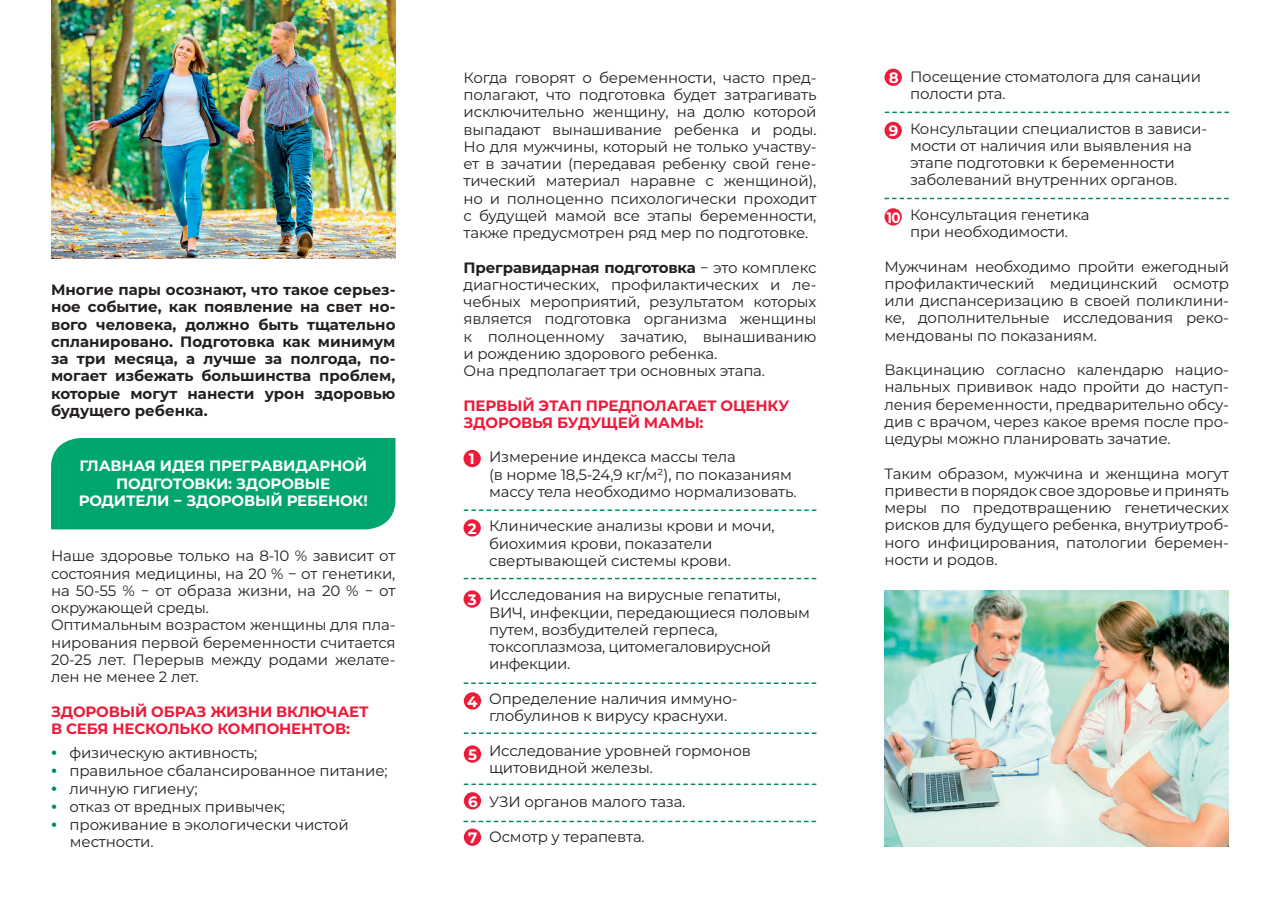
<style>
.page{position:relative;width:1280px;height:910px;background:#fff}
.page>*{position:absolute;margin:0;border:0;box-sizing:border-box;transform-origin:0 0}
.t1{font:15px/17.2px "Montserrat";letter-spacing:-.01em;color:#231f20}
.t2{font:700 15px/17.2px "Montserrat";color:#231f20;text-align:justify}
.t3{font:700 15px/17.2px "Montserrat";letter-spacing:-.01em;color:#ed1a3a}
.t4{font:700 15px/17.2px "Montserrat";letter-spacing:-.01em;color:#fff;text-align:center}
.t5{font:700 15px "Montserrat";letter-spacing:-.01em;color:#fff;scale:.9 1}
.s1{font-weight:800;color:#008c5b}
.s2{font-weight:700}
</style>
<div class="page">
<div style="left:51px;top:438px;width:344px;height:91px;background:#00a66e"></div>
<img style="left:52px;top:0;width:343px;height:258px">
<div style="left:463px;top:450px;width:18px;height:17px;background:#ed1a3a;border-radius:50%"></div>
<div style="left:463px;top:519px;width:18px;height:18px;background:#ed1a3a;border-radius:50%"></div>
<div style="left:463px;top:590px;width:18px;height:18px;background:#ed1a3a;border-radius:50%"></div>
<div style="left:884px;top:69px;width:18px;height:17px;background:#ed1a3a;border-radius:50%"></div>
<div style="left:884px;top:122px;width:18px;height:17px;background:#ed1a3a;border-radius:50%"></div>
<div style="left:884px;top:208px;width:18px;height:18px;background:#ed1a3a;border-radius:50%"></div>
<div style="left:464px;top:692px;width:17px;height:18px;background:#ed1a3a;border-radius:50%"></div>
<div style="left:464px;top:745px;width:17px;height:18px;background:#ed1a3a;border-radius:50%"></div>
<div style="left:464px;top:792px;width:17px;height:17px;background:#ed1a3a;border-radius:50%"></div>
<div style="left:464px;top:829px;width:17px;height:17px;background:#ed1a3a;border-radius:50%"></div>
<svg style="left:464px;top:509px;width:352px;height:2px"></svg>
<svg style="left:464px;top:578px;width:352px;height:1px"></svg>
<svg style="left:464px;top:682px;width:352px;height:2px"></svg>
<svg style="left:464px;top:732px;width:352px;height:2px"></svg>
<svg style="left:464px;top:784px;width:352px;height:1px"></svg>
<svg style="left:463px;top:821px;width:353px;height:1px"></svg>
<svg style="left:885px;top:112px;width:344px;height:1px"></svg>
<svg style="left:884px;top:198px;width:345px;height:1px"></svg>
<img style="left:885px;top:590px;width:343px;height:257px">
<p class="t2" style="left:51px;top:280px;width:346px">Многие пары осознают, что такое серьез&shy;ное событие, как появление на свет но&shy;вого человека, должно быть тщательно спланировано. Подготовка как минимум за три месяца, а лучше за полгода, по&shy;могает избежать большинства проблем, которые могут нанести урон здоровью будущего ребенка.</p>
<p class="t4" style="left:79px;top:457px;width:291px">ГЛАВНАЯ ИДЕЯ ПРЕГРАВИДАРНОЙ<br>ПОДГОТОВКИ: ЗДОРОВЫЕ<br>РОДИТЕЛИ − ЗДОРОВЫЙ РЕБЕНОК!</p>
<p class="t1" style="left:51px;top:547px;width:346px">Наше здоровье только на 8-10 % зависит от состояния медицины, на 20 % − от генетики, на 50-55 % − от образа жизни, на 20 % − от окружающей среды.<br>Оптимальным возрастом женщины для пла&shy;нирования первой беременности считается 20-25 лет. Перерыв между родами желате&shy;лен не менее 2 лет.</p>
<p class="t3" style="left:51px;top:702px;width:319px">ЗДОРОВЫЙ ОБРАЗ ЖИЗНИ ВКЛЮЧАЕТ<br>В СЕБЯ НЕСКОЛЬКО КОМПОНЕНТОВ:</p>
<p class="t1" style="left:51px;top:743px;width:208px"><span class="s1">•</span> физическую активность;</p>
<p class="t1" style="left:51px;top:761px;width:338px"><span class="s1">•</span> правильное сбалансированное питание;</p>
<p class="t1" style="left:51px;top:779px;width:148px"><span class="s1">•</span> личную гигиену;</p>
<p class="t1" style="left:51px;top:797px;width:236px"><span class="s1">•</span> отказ от вредных привычек;</p>
<p class="t1" style="left:70px;top:815px;width:280px;text-indent:-19px"><span class="s1">•</span> проживание в экологически чистой местности.</p>
<p class="t1" style="left:463px;top:68px;width:354px;text-align:justify">Когда говорят о беременности, часто пред&shy;полагают, что подготовка будет затрагивать исключительно женщину, на долю которой выпадают вынашивание ребенка и роды.<br>Но для мужчины, который не только участву&shy;ет в зачатии (передавая ребенку свой гене&shy;тический материал наравне с женщиной), но и полноценно психологически проходит с будущей мамой все этапы беременности, также предусмотрен ряд мер по подготовке.</p>
<p class="t1" style="left:463px;top:258px;width:354px"><span class="s2">Прегравидарная подготовка</span> − это комплекс диагностических, профилактических и ле&shy;чебных мероприятий, результатом которых является подготовка организма женщины к полноценному зачатию, вынашиванию и рождению здорового ребенка.<br>Она предполагает три основных этапа.</p>
<p class="t3" style="left:463px;top:396px;width:327px">ПЕРВЫЙ ЭТАП ПРЕДПОЛАГАЕТ ОЦЕНКУ<br>ЗДОРОВЬЯ БУДУЩЕЙ МАМЫ:</p>
<p class="t1" style="left:489px;top:448px;width:309px">Измерение индекса массы тела<br>(в норме 18,5-24,9 кг/м²), по показаниям массу тела необходимо нормализовать.</p>
<p class="t1" style="left:489px;top:517px;width:287px">Клинические анализы крови и мочи, биохимия крови, показатели свертывающей системы крови.</p>
<p class="t1" style="left:489px;top:586px;width:322px">Исследования на вирусные гепатиты,<br>ВИЧ, инфекции, передающиеся половым путем, возбудителей герпеса, токсоплазмоза, цитомегаловирусной инфекции.</p>
<p class="t1" style="left:489px;top:689px;width:250px">Определение наличия иммуно&shy;глобулинов к вирусу краснухи.</p>
<p class="t1" style="left:489px;top:741px;width:263px">Исследование уровней гормонов щитовидной железы.</p>
<p class="t1" style="left:489px;top:793px;width:198px">УЗИ органов малого таза.</p>
<p class="t1" style="left:489px;top:827px;width:157px">Осмотр у терапевта.</p>
<p class="t4" style="left:469px;top:449px;width:7px">1</p>
<p class="t4" style="left:468px;top:519px;width:10px">2</p>
<p class="t4" style="left:468px;top:590px;width:10px">3</p>
<p class="t4" style="left:467px;top:692px;width:12px">4</p>
<p class="t4" style="left:468px;top:745px;width:10px">5</p>
<p class="t4" style="left:468px;top:792px;width:11px">6</p>
<p class="t4" style="left:468px;top:828px;width:11px">7</p>
<p class="t1" style="left:910px;top:67px;width:292px">Посещение стоматолога для санации полости рта.</p>
<p class="t1" style="left:910px;top:119px;width:299px">Консультации специалистов в зависи&shy;мости от наличия или выявления на этапе подготовки к беременности заболеваний внутренних органов.</p>
<p class="t1" style="left:910px;top:205px;width:181px">Консультация генетика при необходимости.</p>
<p class="t1" style="left:884px;top:257px;width:346px;text-align:justify">Мужчинам необходимо пройти ежегодный профилактический медицинский осмотр или диспансеризацию в своей поликлини&shy;ке, дополнительные исследования реко&shy;мендованы по показаниям.</p>
<p class="t1" style="left:884px;top:361px;width:346px;text-align:justify">Вакцинацию согласно календарю нацио&shy;нальных прививок надо пройти до наступ&shy;ления беременности, предварительно обсу&shy;див с врачом, через какое время после про&shy;цедуры можно планировать зачатие.</p>
<p class="t1" style="left:884px;top:464px;width:346px;text-align:justify">Таким образом, мужчина и женщина могут привести в порядок свое здоровье и принять меры по предотвращению генетических рисков для будущего ребенка, внутриутроб&shy;ного инфицирования, патологии беремен&shy;ности и родов.</p>
<p class="t4" style="left:889px;top:68px;width:11px">8</p>
<p class="t4" style="left:889px;top:121px;width:11px">9</p>
<p class="t5" style="left:887px;top:206px;width:17px">10</p>
</div>
